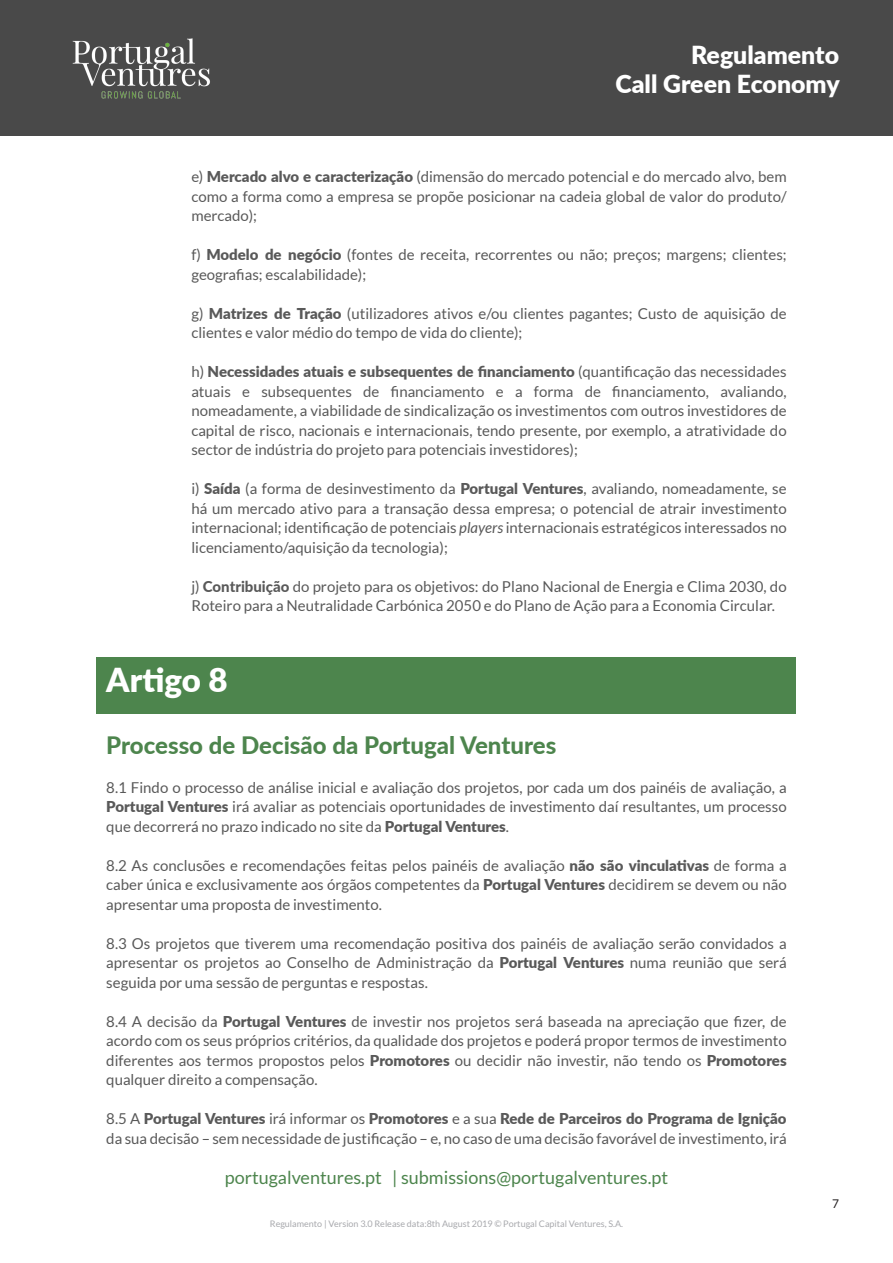
<style>
.page{position:relative;width:893px;height:1263px;background:#fff}
.page>*{position:absolute;margin:0;border:0;box-sizing:border-box;transform-origin:0 0}
.titulos_PV{font:900 33px "Lato";color:#fff}
.t1{font:900 24.9px/29.8px "Lato";color:#fff;text-align:right}
.subtitulos_PV{font:800 24px "Lato";color:#4d854d}
.t2{font:18px "Lato";color:#4d854d}
.bullets{font:15px/19.5px "Lato";color:#595959;text-align:justify}
.t3{font:12px "Lato";color:#231f20}
.t4{font:9px "Lato";color:#a8a9ad}
.s1{font-weight:900}
.s2{font-style:italic}
.s3{font-weight:800}
</style>
<div class="page">
<div style="left:1px;top:1px;width:892px;height:135px;background:#494949"></div>
<img style="left:72px;top:38px;width:138px;height:61px">
<div style="left:97px;top:657px;width:699px;height:56px;background:#4d854d"></div>
<h2 class="t1" style="left:615px;top:38px;width:226px">Regulamento<br>Call Green Economy</h2>
<p class="bullets" style="left:191px;top:167px;width:597px">e) <span class="s1">Mercado alvo e caracterização</span> (dimensão do mercado potencial e do mercado alvo, bem como a forma como a empresa se propõe posicionar na cadeia global de valor do produto/ mercado);</p>
<p class="bullets" style="left:191px;top:245px;width:597px">f) <span class="s1">Modelo de negócio</span> (fontes de receita, recorrentes ou não; preços; margens; clientes; geografias; escalabilidade);</p>
<p class="bullets" style="left:191px;top:303px;width:597px">g) <span class="s1">Matrizes de Tração</span> (utilizadores ativos e/ou clientes pagantes; Custo de aquisição de clientes e valor médio do tempo de vida do cliente);</p>
<p class="bullets" style="left:191px;top:362px;width:597px">h) <span class="s1">Necessidades atuais e subsequentes de financiamento</span> (quantificação das necessidades atuais e subsequentes de financiamento e a forma de financiamento, avaliando, nomeadamente, a viabilidade de sindicalização os investimentos com outros investidores de capital de risco, nacionais e internacionais, tendo presente, por exemplo, a atratividade do sector de indústria do projeto para potenciais investidores);</p>
<p class="bullets" style="left:191px;top:479px;width:597px">i) <span class="s1">Saída</span> (a forma de desinvestimento da <span class="s1">Portugal Ventures</span>, avaliando, nomeadamente, se há um mercado ativo para a transação dessa empresa; o potencial de atrair investimento internacional; identificação de potenciais <span class="s2">players</span> internacionais estratégicos interessados no licenciamento/aquisição da tecnologia);</p>
<p class="bullets" style="left:191px;top:576px;width:597px">j) <span class="s3">Contribuição</span> do projeto para os objetivos: do Plano Nacional de Energia e Clima 2030, do<br>Roteiro para a Neutralidade Carbónica 2050 e do Plano de Ação para a Economia Circular.</p>
<p class="titulos_PV" style="left:106px;top:655px;width:123px">Artigo 8</p>
<p class="subtitulos_PV" style="left:106px;top:727px;width:451px">Processo de Decisão da Portugal Ventures</p>
<p class="bullets" style="left:106px;top:777px;width:682px">8.1 Findo o processo de análise inicial e avaliação dos projetos, por cada um dos painéis de avaliação, a <span class="s1">Portugal Ventures</span> irá avaliar as potenciais oportunidades de investimento daí resultantes, um processo que decorrerá no prazo indicado no site da <span class="s1">Portugal Ventures</span>.</p>
<p class="bullets" style="left:106px;top:855px;width:682px">8.2 As conclusões e recomendações feitas pelos painéis de avaliação <span class="s1">não são vinculativas</span> de forma a caber única e exclusivamente aos órgãos competentes da <span class="s1">Portugal Ventures</span> decidirem se devem ou não apresentar uma proposta de investimento.</p>
<p class="bullets" style="left:106px;top:933px;width:682px">8.3 Os projetos que tiverem uma recomendação positiva dos painéis de avaliação serão convidados a apresentar os projetos ao Conselho de Administração da <span class="s1">Portugal Ventures</span> numa reunião que será seguida por uma sessão de perguntas e respostas.</p>
<p class="bullets" style="left:106px;top:1011px;width:682px">8.4 A decisão da <span class="s1">Portugal Ventures</span> de investir nos projetos será baseada na apreciação que fizer, de acordo com os seus próprios critérios, da qualidade dos projetos e poderá propor termos de investimento diferentes aos termos propostos pelos <span class="s1">Promotores</span> ou decidir não investir, não tendo os <span class="s1">Promotores </span>qualquer direito a compensação.</p>
<p class="bullets" style="left:106px;top:1109px;width:682px">8.5 A <span class="s1">Portugal Ventures</span> irá informar os <span class="s1">Promotores</span> e a sua <span class="s1">Rede de Parceiros do Programa de Ignição </span>da sua decisão – sem necessidade de justificação – e, no caso de uma decisão favorável de investimento, irá</p>
<p class="t2" style="left:225px;top:1167px;width:445px">portugalventures.pt | submissions@portugalventures.pt</p>
<p class="t4" style="left:270px;top:1219px;width:355px">Regulamento | Version 3.0 Release data:8th August 2019 © Portugal Capital Ventures, S.A.</p>
<p class="t3" style="left:832px;top:1197px;width:8px">7</p>
</div>
